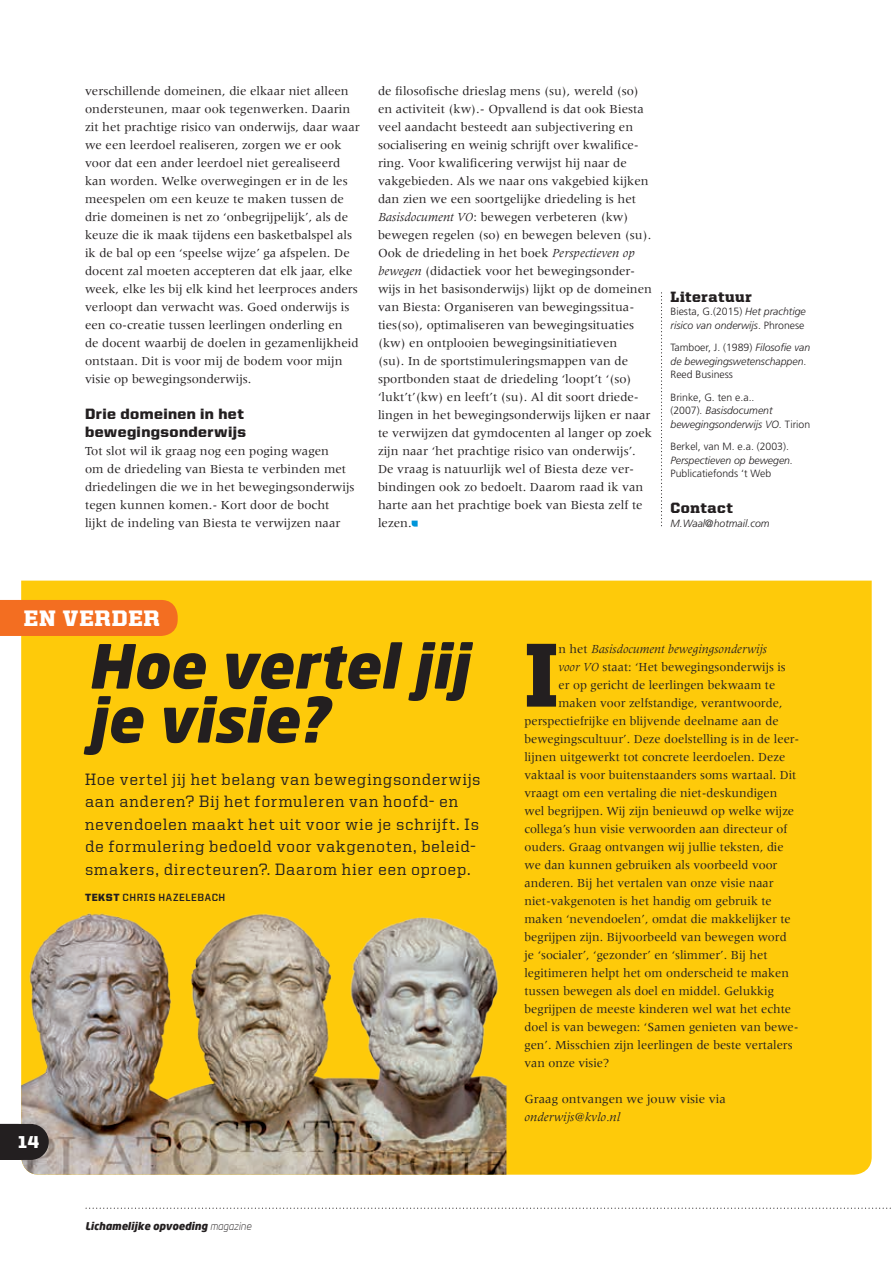
<style>
.page{position:relative;width:893px;height:1263px;background:#fff}
.page>*{position:absolute;margin:0;border:0;box-sizing:border-box;transform-origin:0 0}
.t1{font:900 91.05px "United Serif Reg";color:#231f20}
.t2{font:italic 900 60px/54px "Neo Sans";color:#231f20}
.t3{font:900 22.5px "United Serif Reg";letter-spacing:.035em;color:#fff}
.t4{font:900 17.25px "United Sans Reg";color:#fff}
.t5{font:500 16.5px/22.5px "United Serif Reg";letter-spacing:.045em;color:#231f20}
.t6{font:900 15px/18px "United Sans Reg";letter-spacing:.025em;color:#231f20}
.t7{font:900 15px "United Serif Reg";letter-spacing:.04em;color:#231f20}
.t8{font:12.75px/18px "Meridien LT Std";color:#231f20}
.t9{font:italic 12.75px "Meridien LT Std";color:#231f20}
.t10{font:italic 300 10.5px/13.5px "Frutiger LT Std";color:#231f20}
.t11{font:300 10.5px "Frutiger LT Std";color:#231f20}
.t12{font:italic 900 10.5px "Neo Sans";color:#231f20}
.t13{font:700 10.5px "United Sans Reg";letter-spacing:.055em;color:#231f20}
.s1{font-style:italic}
.s2{font-style:normal}
.s3{font-weight:900}
.s4{font-weight:300}
</style>
<div class="page">
<svg style="left:661px;top:293px;width:1px;height:234px"></svg>
<svg style="left:412px;top:521px;width:6px;height:6px"></svg>
<div style="left:21px;top:581px;width:851px;height:594px;background:#feca0a"></div>
<img style="left:21px;top:905px;width:485px;height:270px">
<div style="left:0;top:600px;width:178px;height:36px;background:#f36e21"></div>
<svg style="left:0;top:1124px;width:49px;height:36px;background:#2f2a2b"></svg>
<svg style="left:85px;top:1207px;width:806px;height:2px"></svg>
<p class="t8" style="left:85px;top:81px;width:276px">verschillende domeinen, die elkaar niet alleen ondersteunen, maar ook tegenwerken. Daarin zit het prachtige risico van onderwijs, daar waar we een leerdoel realiseren, zorgen we er ook voor dat een ander leerdoel niet gerealiseerd kan worden. Welke overwegingen er in de les meespelen om een keuze te maken tussen de drie domeinen is net zo ‘onbegrijpelijk’, als de keuze die ik maak tijdens een basketbalspel als ik de bal op een ‘speelse wijze’ ga afspelen. De docent zal moeten accepteren dat elk jaar, elke week, elke les bij elk kind het leerproces anders verloopt dan verwacht was. Goed onderwijs is een co-creatie tussen leerlingen onderling en<br>de docent waarbij de doelen in gezamenlijkheid ontstaan. Dit is voor mij de bodem voor mijn visie op bewegingsonderwijs.</p>
<p class="t6" style="left:85px;top:404px;width:162px">Drie domeinen in het bewegingsonderwijs</p>
<p class="t8" style="left:85px;top:441px;width:271px">Tot slot wil ik graag nog een poging wagen<br>om de driedeling van Biesta te verbinden met driedelingen die we in het bewegingsonderwijs tegen kunnen komen.- Kort door de bocht lijkt de indeling van Biesta te verwijzen naar</p>
<p class="t8" style="left:378px;top:81px;width:276px">de filosofische drieslag mens (su), wereld (so) en activiteit (kw).- Opvallend is dat ook Biesta veel aandacht besteedt aan subjectivering en socialisering en weinig schrijft over kwalifice&shy;ring. Voor kwalificering verwijst hij naar de vakgebieden. Als we naar ons vakgebied kijken dan zien we een soortgelijke driedeling is het <span class="s1">Basisdocument VO</span>: bewegen verbeteren (kw) bewegen regelen (so) en bewegen beleven (su).<br>Ook de driedeling in het boek <span class="s1">Perspectieven op bewegen</span> (didactiek voor het bewegingsonder&shy;wijs in het basisonderwijs) lijkt op de domeinen van Biesta: Organiseren van bewegingssitua&shy;ties(so), optimaliseren van bewegingsituaties (kw) en ontplooien bewegingsinitiatieven<br>(su). In de sportstimuleringsmappen van de sportbonden staat de driedeling ‘loopt’t ‘(so) ‘lukt’t’(kw) en leeft’t (su). Al dit soort driede&shy;lingen in het bewegingsonderwijs lijken er naar te verwijzen dat gymdocenten al langer op zoek zijn naar ‘het prachtige risico van onderwijs’.<br>De vraag is natuurlijk wel of Biesta deze ver&shy;bindingen ook zo bedoelt. Daarom raad ik van harte aan het prachtige boek van Biesta zelf te lezen.</p>
<p class="t7" style="left:670px;top:288px;width:83px">Literatuur</p>
<p class="t10" style="left:670px;top:305px;width:137px"><span class="s2">Biesta, G.(2015)</span> Het prachtige risico van onderwijs<span class="s2">. Phronese</span></p>
<p class="t10" style="left:670px;top:341px;width:141px"><span class="s2">Tamboer, J. (1989)</span> Filosofie van de bewegingswetenschappen<span class="s2">.<br>Reed Business</span></p>
<p class="t10" style="left:670px;top:390px;width:141px"><span class="s2">Brinke, G. ten e.a..<br>(2007)</span>. Basisdocument bewegingsonderwijs VO. <span class="s2">Tirion</span></p>
<p class="t11" style="left:670px;top:440px;width:120px">Berkel, van M. e.a. (2003).</p>
<p class="t10" style="left:670px;top:453px;width:124px">Perspectieven op bewegen.</p>
<p class="t11" style="left:670px;top:467px;width:102px">Publicatiefonds ‘t Web</p>
<p class="t7" style="left:670px;top:500px;width:64px">Contact</p>
<p class="t10" style="left:670px;top:516px;width:101px">M.Waal@hotmail.com</p>
<h3 class="t3" style="left:24px;top:605px;width:138px">EN VERDER</h3>
<h3 class="t4" style="left:18px;top:1133px;width:22px">14</h3>
<h2 class="t2" style="left:87px;top:637px;width:382px">Hoe vertel jij je visie?</h2>
<p class="t5" style="left:85px;top:767px;width:397px">Hoe vertel jij het belang van bewegingsonderwijs aan anderen? Bij het formuleren van hoofd- en nevendoelen maakt het uit voor wie je schrijft. Is de formulering bedoeld voor vakgenoten, beleid&shy;smakers, directeuren?. Daarom hier een oproep.</p>
<p class="t13" style="left:85px;top:892px;width:142px"><span class="s3">TEKST</span> CHRIS HAZELEBACH</p>
<p class="t12" style="left:85px;top:1219px;width:168px">Lichamelijke opvoeding <span class="s4">magazine</span></p>
<h1 class="t1" style="left:524px;top:625px;width:35px">I</h1>
<p class="t9" style="left:558px;top:642px;width:210px"><span class="s2">n het</span> Basisdocument bewegingsonderwijs</p>
<p class="t8" style="left:558px;top:657px;width:229px"><span class="s1">voor VO</span> staat: ‘Het bewegingsonderwijs is</p>
<p class="t8" style="left:558px;top:675px;width:218px">er op gericht de leerlingen bekwaam te</p>
<p class="t8" style="left:558px;top:693px;width:226px">maken voor zelfstandige, verantwoorde,</p>
<p class="t8" style="left:524px;top:711px;width:256px">perspectiefrijke en blijvende deelname aan de</p>
<p class="t8" style="left:524px;top:729px;width:276px">bewegingscultuur’. Deze doelstelling is in de leer-</p>
<p class="t8" style="left:524px;top:747px;width:262px">lijnen uitgewerkt tot concrete leerdoelen. Deze</p>
<p class="t8" style="left:524px;top:765px;width:273px">vaktaal is voor buitenstaanders soms wartaal. Dit</p>
<p class="t8" style="left:524px;top:783px;width:254px">vraagt om een vertaling die niet-deskundigen</p>
<p class="t8" style="left:524px;top:801px;width:271px">wel begrijpen. Wij zijn benieuwd op welke wijze</p>
<p class="t8" style="left:524px;top:819px;width:264px">collega’s hun visie verwoorden aan directeur of</p>
<p class="t8" style="left:524px;top:837px;width:261px">ouders. Graag ontvangen wij jullie teksten, die</p>
<p class="t8" style="left:524px;top:855px;width:254px">we dan kunnen gebruiken als voorbeeld voor</p>
<p class="t8" style="left:524px;top:873px;width:251px">anderen. Bij het vertalen van onze visie naar</p>
<p class="t8" style="left:524px;top:891px;width:249px">niet-vakgenoten is het handig om gebruik te</p>
<p class="t8" style="left:524px;top:909px;width:268px">maken ‘nevendoelen’, omdat die makkelijker te</p>
<p class="t8" style="left:524px;top:927px;width:264px">begrijpen zijn. Bijvoorbeeld van bewegen word</p>
<p class="t8" style="left:524px;top:945px;width:245px">je ‘socialer’, ‘gezonder’ en ‘slimmer’. Bij het</p>
<p class="t8" style="left:524px;top:963px;width:266px">legitimeren helpt het om onderscheid te maken</p>
<p class="t8" style="left:524px;top:981px;width:251px">tussen bewegen als doel en middel. Gelukkig</p>
<p class="t8" style="left:524px;top:999px;width:268px">begrijpen de meeste kinderen wel wat het echte</p>
<p class="t8" style="left:524px;top:1017px;width:276px">doel is van bewegen: ‘Samen genieten van bewe-</p>
<p class="t8" style="left:524px;top:1035px;width:270px">gen’. Misschien zijn leerlingen de beste vertalers</p>
<p class="t8" style="left:524px;top:1053px;width:86px">van onze visie?</p>
<p class="t8" style="left:524px;top:1089px;width:203px">Graag ontvangen we jouw visie via</p>
<p class="t9" style="left:524px;top:1110px;width:97px">onderwijs@kvlo.nl</p>
</div>
